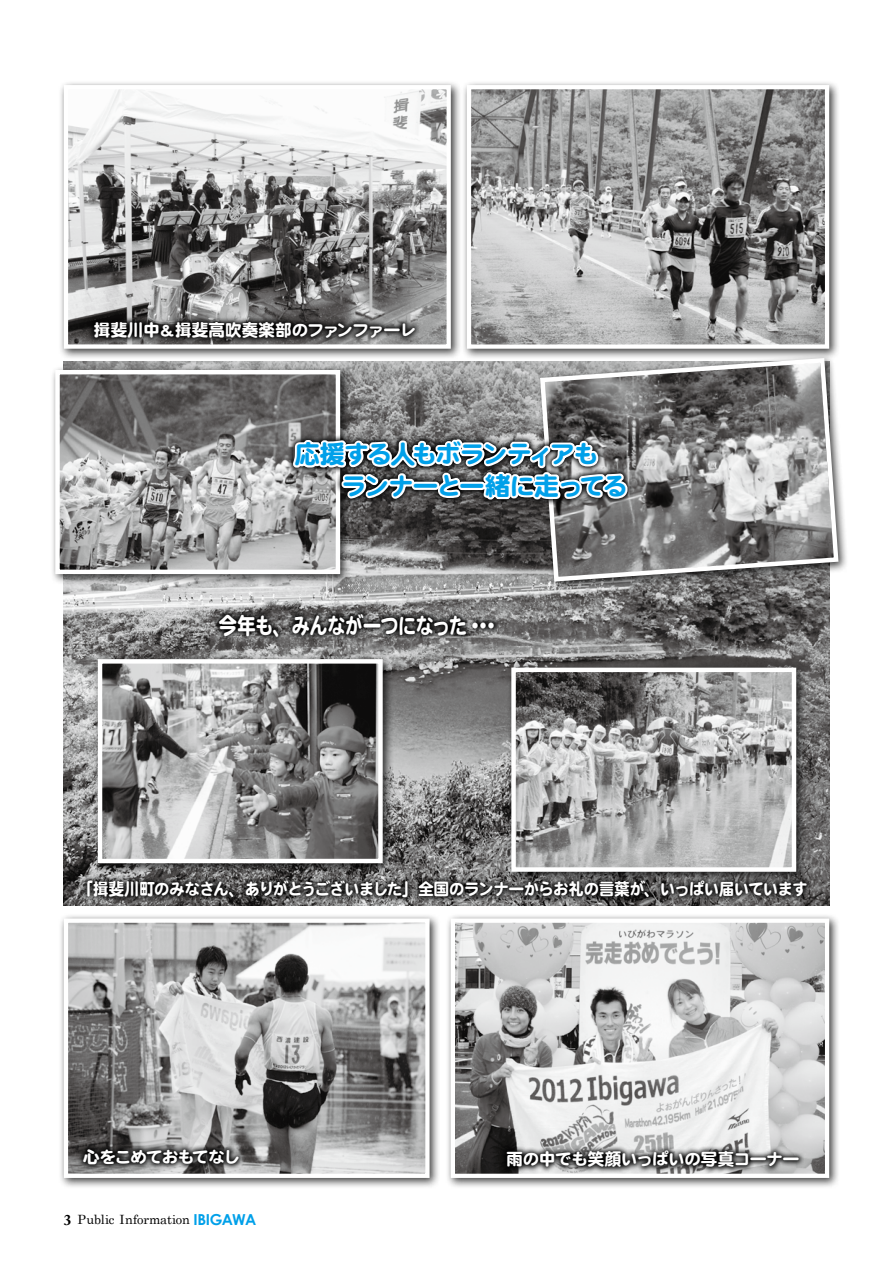
<style>
.page{position:relative;width:893px;height:1263px;background:#fff}
.page>*{position:absolute;margin:0;border:0;box-sizing:border-box;transform-origin:0 0}
.t1{font:25.5px/32px "DF Maru Gothic Std W9";letter-spacing:-.075em;color:#00a0e9;text-align:center}
.t2{font:23.4px "DF Maru Gothic Std W9";letter-spacing:-.06em;color:#fff;scale:.8 1}
.t3{font:16.95px "DF Maru Gothic Std W9";letter-spacing:-.055em;color:#fff;scale:.93 1}
.t4{font:16.95px "DF Maru Gothic Std W9";letter-spacing:-.055em;color:#fff}
.t5{font:16.95px "DF Maru Gothic Std W9";letter-spacing:-.075em;color:#fff}
.t6{font:700 15.15px "Century Gothic";letter-spacing:-.035em;color:#00a0e9}
.t7{font:700 14.85px "Adobe Caslon Pro";color:#000}
.t8{font:12.75px "Century";letter-spacing:-.01em;color:#000}
</style>
<div class="page">
<div style="left:59px;top:80px;width:403px;height:280px;background:#000;opacity:.75"></div>
<img style="left:69px;top:90px;width:377px;height:254px">
<div style="left:64px;top:85px;width:387px;height:264px;border:4px solid #fff"></div>
<div style="left:462px;top:80px;width:378px;height:280px;background:#000;opacity:.75"></div>
<img style="left:472px;top:90px;width:352px;height:254px">
<div style="left:467px;top:85px;width:362px;height:264px;border:4px solid #fff"></div>
<img style="left:64px;top:361px;width:765px;height:545px">
<div style="left:50px;top:365px;width:301px;height:220px;background:#000;opacity:.75"></div>
<img style="left:60px;top:375px;width:275px;height:194px">
<div style="left:55px;top:370px;width:285px;height:204px;border:4px solid #fff"></div>
<div style="left:506px;top:662px;width:301px;height:221px;background:#000;opacity:.75"></div>
<img style="left:516px;top:673px;width:275px;height:194px">
<div style="left:511px;top:668px;width:285px;height:204px;border:4px solid #fff"></div>
<div style="left:93px;top:654px;width:301px;height:220px;background:#000;opacity:.75"></div>
<img style="left:103px;top:664px;width:275px;height:194px">
<div style="left:98px;top:659px;width:285px;height:204px;border:4px solid #fff"></div>
<div style="left:535px;top:353px;width:313px;height:238px;background:#000;opacity:.75"></div>
<svg style="left:538px;top:356px;width:303px;height:228px;background:#929292"></svg>
<div style="left:59px;top:913px;width:382px;height:276px;background:#000;opacity:.75"></div>
<img style="left:69px;top:923px;width:356px;height:250px">
<div style="left:64px;top:918px;width:366px;height:260px;border:4px solid #fff"></div>
<div style="left:445px;top:913px;width:395px;height:276px;background:#000;opacity:.75"></div>
<img style="left:456px;top:923px;width:368px;height:250px">
<div style="left:451px;top:918px;width:378px;height:260px;border:4px solid #fff"></div>
<svg style="left:86px;top:314px;width:333px;height:28px;background:#3c3b3b"></svg>
<svg style="left:212px;top:606px;width:287px;height:35px;background:#4d4c4c"></svg>
<svg style="left:75px;top:1141px;width:168px;height:28px;background:#4c4b4b"></svg>
<svg style="left:499px;top:1143px;width:304px;height:29px;background:#6b6b6b"></svg>
<svg style="left:285px;top:432px;width:347px;height:73px"></svg>
<svg style="left:291px;top:417px;width:339px;height:174px"></svg>
<svg style="left:79px;top:873px;width:733px;height:29px;background:#424242"></svg>
<p class="t4" style="left:94px;top:320px;width:324px">揖斐川中＆揖斐高吹奏楽部のファンファーレ</p>
<h1 class="t1" style="left:265px;top:438px;width:364px">応援する人もボランティアも<br>　　　ランナーと一緒に走ってる</h1>
<h2 class="t2" style="left:219px;top:612px;width:348px">今年も、みんなが一つになった ・・・</h2>
<p class="t3" style="left:77px;top:880px;width:787px">「揖斐川町のみなさん、ありがとうございました」全国のランナーからお礼の言葉が、いっぱい届いています</p>
<p class="t5" style="left:83px;top:1147px;width:159px">心をこめておもてなし</p>
<p class="t6" style="left:194px;top:1208px;width:64px">IBIGAWA</p>
<p class="t7" style="left:64px;top:1211px;width:9px">3</p>
<p class="t8" style="left:78px;top:1209px;width:114px">Public Information</p>
<p class="t4" style="left:506px;top:1150px;width:295px">雨の中でも笑顔いっぱいの写真コーナー</p>
</div>
